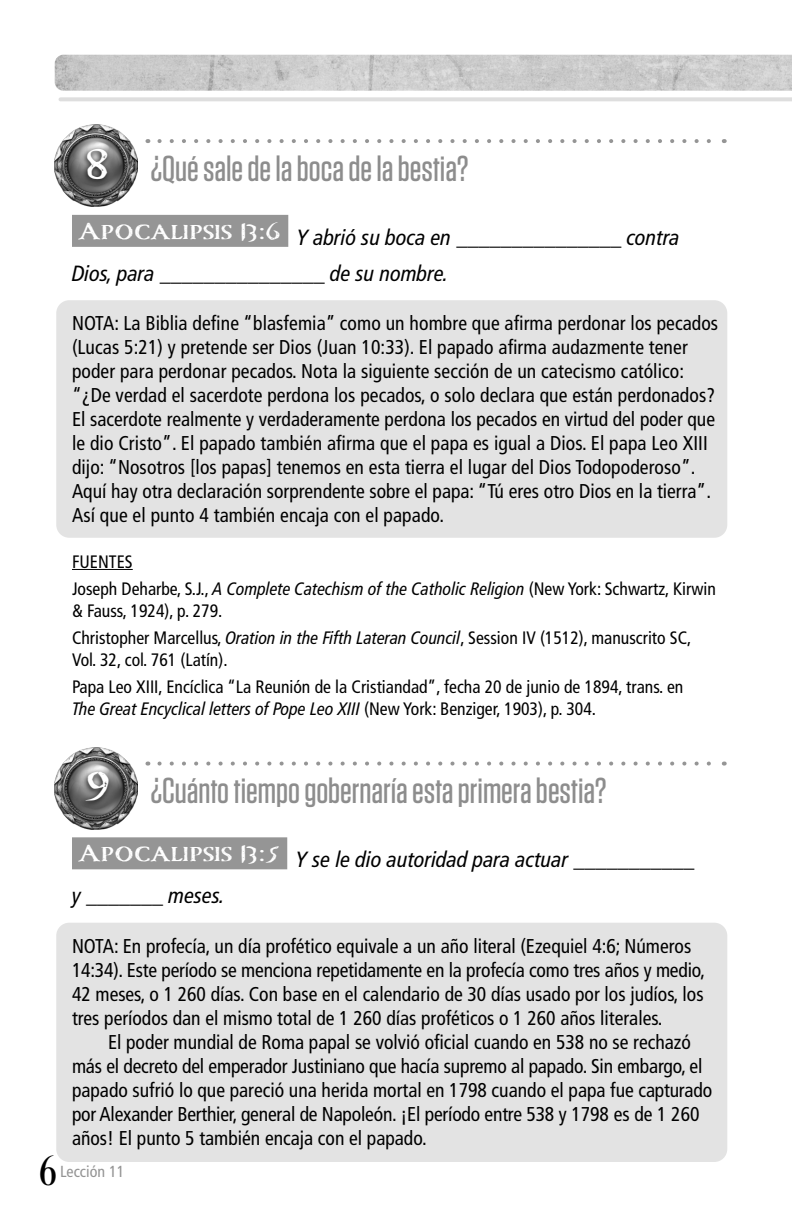
<style>
.page{position:relative;width:792px;height:1224px;background:#fff}
.page>*{position:absolute;margin:0;border:0;box-sizing:border-box;transform-origin:0 0}
.Compass_Numbers{font:700 50px "Carta Marina";color:#fff}
.t1{font:44px "Desire Pro";color:#000}
.Questions_1{font:500 36px "Tungsten";color:#8d8d8d}
.Scripture_with_blanks{font:italic condensed 22px/36px "Frutiger LT Pro";color:#000}
.NOTE{font:condensed 20px/24px "Frutiger LT Pro";color:#000}
.NOTE-2{font:condensed 18px/21.6px "Frutiger LT Pro";color:#000}
.t2{font:condensed 16px "Frutiger LT Pro";color:#949494}
.s1{font-style:italic}
</style>
<div class="page">
<img style="left:55px;top:55px;width:737px;height:36px">
<hr style="left:60px;top:97px;width:732px;height:4px;background:#dedede">
<div style="left:72px;top:215px;width:216px;height:32px;background:#959595"></div>
<hr style="left:72px;top:569px;width:61px;height:1px;background:#000">
<div style="left:72px;top:837px;width:215px;height:32px;background:#959595"></div>
<img style="left:54px;top:125px;width:83px;height:82px">
<div style="left:81px;top:144px;width:31px;height:42px;background:#000;opacity:.75"></div>
<img style="left:54px;top:747px;width:83px;height:82px">
<div style="left:79px;top:768px;width:35px;height:41px;background:#000;opacity:.75"></div>
<svg style="left:159px;top:139px;width:552px;height:4px"></svg>
<div style="left:56px;top:300px;width:671px;height:238px;background:#e3e3e3;border-radius:13px"></div>
<svg style="left:159px;top:762px;width:552px;height:4px"></svg>
<div style="left:56px;top:923px;width:671px;height:239px;background:#e3e3e3;border-radius:13px"></div>
<p class="Compass_Numbers" style="left:85px;top:134px;width:27px">8</p>
<p class="Questions_1" style="left:151px;top:150px;width:319px">¿Qué sale de la boca de la bestia?</p>
<p class="Scripture_with_blanks" style="left:72px;top:219px;width:609px"><sup>Apocalipsis</sup> <sup>13:6</sup> Y abrió su boca en _______________ contra<br>Dios, para _______________ de su nombre.</p>
<p class="NOTE" style="left:72px;top:311px;width:648px">NOTA: La Biblia define “blasfemia” como un hombre que afirma perdonar los pecados (Lucas 5:21) y pretende ser Dios (Juan 10:33). El papado afirma audazmente tener poder para perdonar pecados. Nota la siguiente sección de un catecismo católico: “¿De verdad el sacerdote perdona los pecados, o solo declara que están perdonados?<br>El sacerdote realmente y verdaderamente perdona los pecados en virtud del poder que le dio Cristo”. El papado también afirma que el papa es igual a Dios. El papa Leo XIII dijo: “Nosotros [los papas] tenemos en esta tierra el lugar del Dios Todopoderoso”.<br>Aquí hay otra declaración sorprendente sobre el papa: “Tú eres otro Dios en la tierra”.<br>Así que el punto 4 también encaja con el papado.</p>
<p class="NOTE-2" style="left:72px;top:551px;width:62px">FUENTES</p>
<p class="NOTE-2" style="left:72px;top:578px;width:645px">Joseph Deharbe, S.J., <span class="s1">A Complete Catechism of the Catholic Religion</span> (New York: Schwartz, Kirwin &amp; Fauss, 1924), p. 279.</p>
<p class="NOTE-2" style="left:72px;top:627px;width:621px">Christopher Marcellus, <span class="s1">Oration in the Fifth Lateran Council</span>, Session IV (1512), manuscrito SC,<br>Vol. 32, col. 761 (Latín).</p>
<p class="NOTE-2" style="left:72px;top:676px;width:613px">Papa Leo XIII, Encíclica “La Reunión de la Cristiandad”, fecha 20 de junio de 1894, trans. en<br><span class="s1">The Great Encyclical letters of Pope Leo XIII</span> (New York: Benziger, 1903), p. 304.</p>
<p class="Compass_Numbers" style="left:85px;top:757px;width:26px">9</p>
<p class="Questions_1" style="left:151px;top:772px;width:457px">¿Cuánto tiempo gobernaría esta primera bestia?</p>
<p class="Scripture_with_blanks" style="left:72px;top:842px;width:624px"><sup>Apocalipsis</sup> <sup>13:5</sup> Y se le dio autoridad para actuar ___________ y _______ meses.</p>
<p class="NOTE" style="left:72px;top:934px;width:635px">NOTA: En profecía, un día profético equivale a un año literal (Ezequiel 4:6; Números 14:34). Este período se menciona repetidamente en la profecía como tres años y medio, 42 meses, o 1 260 días. Con base en el calendario de 30 días usado por los judíos, los tres períodos dan el mismo total de 1 260 días proféticos o 1 260 años literales.</p>
<p class="NOTE" style="left:72px;top:1030px;width:642px;text-indent:36px">El poder mundial de Roma papal se volvió oficial cuando en 538 no se rechazó más el decreto del emperador Justiniano que hacía supremo al papado. Sin embargo, el papado sufrió lo que pareció una herida mortal en 1798 cuando el papa fue capturado por Alexander Berthier, general de Napoleón. ¡El período entre 538 y 1798 es de 1 260 años! El punto 5 también encaja con el papado.</p>
<h2 class="t1" style="left:40px;top:1144px;width:18px">6</h2>
<p class="t2" style="left:60px;top:1162px;width:66px">Lección 11</p>
</div>
